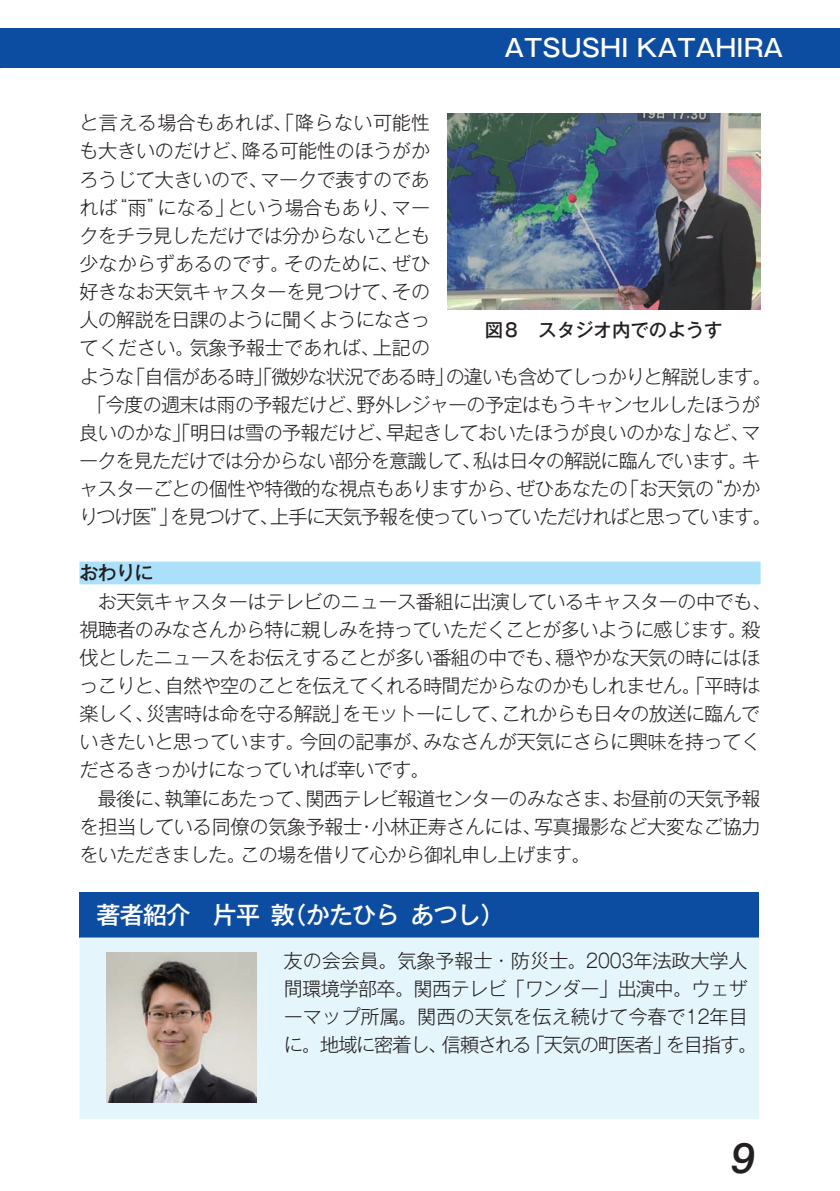
<style>
.page{position:relative;width:840px;height:1191px;background:#fff}
.page>*{position:absolute;margin:0;border:0;box-sizing:border-box;transform-origin:0 0}
.t1{font:italic 500 42px "Helvetica Neue";color:#231f20}
.t2{font:500 24px "Gothic MB101 Pro";letter-spacing:-.03em;color:#fff}
.t3{font:500 24px "Gothic MB101 Pro";color:#fff}
.t4{font:300 19.2px/28.2px "Gothic MB101 Pro";letter-spacing:-.035em;color:#231f20}
.t5{font:300 19.2px/28px "Gothic MB101 Pro";letter-spacing:-.005em;color:#231f20}
.t6{font:300 19.2px "Gothic MB101 Pro";letter-spacing:-.055em;color:#231f20}
.t7{font:300 19.2px "Gothic MB101 Pro";letter-spacing:-.07em;color:#231f20}
.t8{font:300 19.2px "Gothic MB101 Pro";color:#231f20}
.t9{font:300 19.2px "Gothic MB101 Pro";letter-spacing:-.015em;color:#231f20}
.t10{font:300 19.2px "Gothic MB101 Pro";letter-spacing:.02em;color:#231f20}
.t11{font:300 19.2px "Gothic MB101 Pro";letter-spacing:.005em;color:#231f20}
.t12{font:500 19.2px "Gothic MB101 Pro";color:#231f20}
.t13{font:500 18.4px "Gothic MB101 Pro";color:#231f20}
</style>
<div class="page">
<div style="left:79px;top:561px;width:681px;height:23px;background:#aae0f9"></div>
<div style="left:79px;top:892px;width:679px;height:45px;background:#0d4da1"></div>
<div style="left:79px;top:937px;width:679px;height:182px;background:#e5f5fc"></div>
<img style="left:106px;top:952px;width:151px;height:150px">
<div style="left:0;top:28px;width:839px;height:40px;background:#0d4da1"></div>
<img style="left:447px;top:113px;width:313px;height:197px">
<p class="t3" style="left:504px;top:28px;width:280px">ATSUSHI KATAHIRA</p>
<p class="t10" style="left:79px;top:107px;width:352px">と言える場合もあれば、「降らない可能性</p>
<p class="t9" style="left:79px;top:135px;width:352px">も大きいのだけど、降る可能性のほうがか</p>
<p class="t4" style="left:79px;top:162px;width:352px">ろうじて大きいので、マークで表すのであ</p>
<p class="t8" style="left:79px;top:191px;width:352px">れば“雨”になる」という場合もあり、マー</p>
<p class="t4" style="left:79px;top:219px;width:352px">クをチラ見しただけでは分からないことも</p>
<p class="t8" style="left:79px;top:248px;width:352px">少なからずあるのです。そのために、ぜひ</p>
<p class="t9" style="left:79px;top:276px;width:352px">好きなお天気キャスターを見つけて、その</p>
<p class="t4" style="left:79px;top:303px;width:352px">人の解説を日課のように聞くようになさっ</p>
<p class="t11" style="left:79px;top:332px;width:352px">てください。気象予報士であれば、上記の</p>
<p class="t6" style="left:79px;top:360px;width:693px">ような「自信がある時」「微妙な状況である時」の違いも含めてしっかりと解説します。</p>
<p class="t4" style="left:87px;top:387px;width:674px">「今度の週末は雨の予報だけど、野外レジャーの予定はもうキャンセルしたほうが</p>
<p class="t4" style="left:79px;top:416px;width:682px">良いのかな」「明日は雪の予報だけど、早起きしておいたほうが良いのかな」など、マ</p>
<p class="t4" style="left:79px;top:444px;width:682px">ークを見ただけでは分からない部分を意識して、私は日々の解説に臨んでいます。キ</p>
<p class="t4" style="left:79px;top:472px;width:682px">ャスターごとの個性や特徴的な視点もありますから、ぜひあなたの「お天気の“かか</p>
<p class="t7" style="left:79px;top:501px;width:693px">りつけ医”」を見つけて、上手に天気予報を使っていっていただければと思っています。</p>
<p class="t12" style="left:79px;top:557px;width:76px">おわりに</p>
<p class="t4" style="left:79px;top:584px;width:693px;text-indent:18px">お天気キャスターはテレビのニュース番組に出演しているキャスターの中でも、視聴者のみなさんから特に親しみを持っていただくことが多いように感じます。殺伐としたニュースをお伝えすることが多い番組の中でも、穏やかな天気の時にはほっこりと、自然や空のことを伝えてくれる時間だからなのかもしれません。「平時は楽しく、災害時は命を守る解説」をモットーにして、これからも日々の放送に臨んでいきたいと思っています。今回の記事が、みなさんが天気にさらに興味を持ってくださるきっかけになっていれば幸いです。</p>
<p class="t4" style="left:79px;top:781px;width:682px;text-align:justify;text-indent:18px">最後に、執筆にあたって、関西テレビ報道センターのみなさま、お昼前の天気予報を担当している同僚の気象予報士・小林正寿さんには、写真撮影など大変なご協力をいただきました。この場を借りて心から御礼申し上げます。</p>
<p class="t2" style="left:96px;top:895px;width:409px">著者紹介　片平敦（かたひらあつし）</p>
<p class="t5" style="left:283px;top:944px;width:474px">友の会会員。気象予報士・防災士。2003年法政大学人間環境学部卒。関西テレビ「ワンダー」出演中。ウェザーマップ所属。関西の天気を伝え続けて今春で12年目に。地域に密着し、信頼される「天気の町医者」を目指す。</p>
<p class="t13" style="left:484px;top:315px;width:239px">図８　スタジオ内でのようす</p>
<h1 class="t1" style="left:731px;top:1121px;width:25px">9</h1>
</div>
